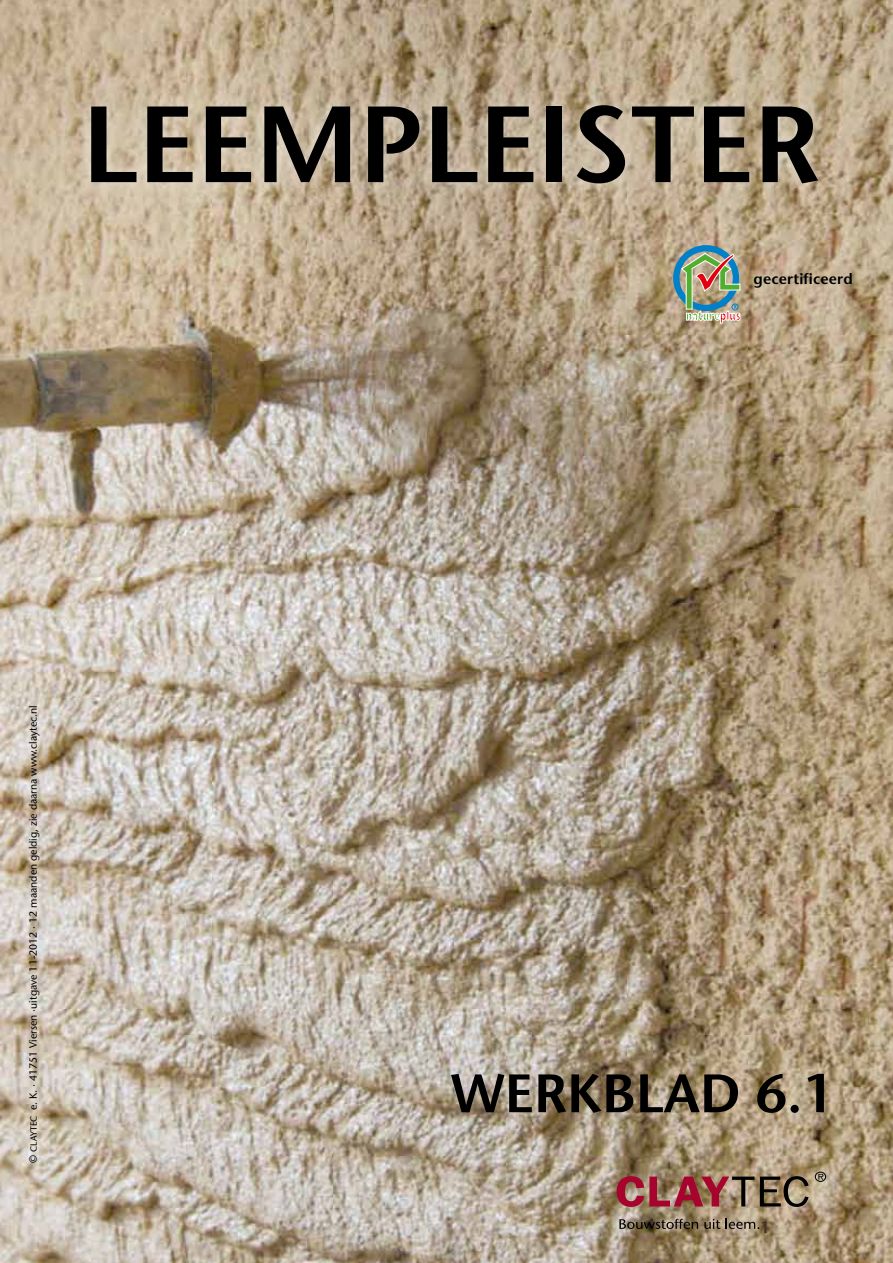
<style>
.page{position:relative;width:893px;height:1263px;background:#fff}
.page>*{position:absolute;margin:0;border:0;box-sizing:border-box;transform-origin:0 0}
.t1{font:600 108px "Stone Sans LT";color:#000}
.t2{font:600 54px "Stone Sans LT";color:#000}
.t3{font:600 16.5px "Stone Sans";color:#473226}
.t4{font:600 15px "Stone Sans";letter-spacing:.01em;color:#000}
.t5{font:10.5px "Stone Sans";color:#000}
.s1{font-size:9px}
</style>
<div class="page">
<img style="left:0;top:0;width:893px;height:1263px">
<div style="left:75px;top:90px;width:757px;height:108px;background:#fff;opacity:.5"></div>
<div style="left:673px;top:245px;width:66px;height:66px;border:6px solid #0080c8;border-radius:50%"></div>
<svg style="left:681px;top:253px;width:60px;height:70px;background:#98a38e"></svg>
<svg style="left:617px;top:1176px;width:137px;height:31px;background:#9d5654"></svg>
<svg style="left:760px;top:1176px;width:49px;height:31px;background:#72634e"></svg>
<svg style="left:815px;top:1172px;width:11px;height:10px"></svg>
<svg style="left:619px;top:1219px;width:79px;height:10px"></svg>
<svg style="left:704px;top:1219px;width:16px;height:10px"></svg>
<svg style="left:726px;top:1219px;width:33px;height:10px"></svg>
<h1 class="t1" style="left:82px;top:80px;width:739px">LEEMPLEISTER</h1>
<h3 class="t4" style="left:754px;top:270px;width:101px">gecertificeerd</h3>
<p class="t5" style="left:27px;top:1163px;width:459px;rotate:-90deg">© <span class="s1">CLAYTEC</span> e. K. · 41751 Viersen ·uitgave 11-2012 · 12 maanden geldig, zie daarna www.claytec.nl</p>
<h2 class="t2" style="left:451px;top:1061px;width:384px">WERKBLAD 6.1</h2>
<h3 class="t3" style="left:760px;top:1217px;width:11px">1</h3>
</div>
